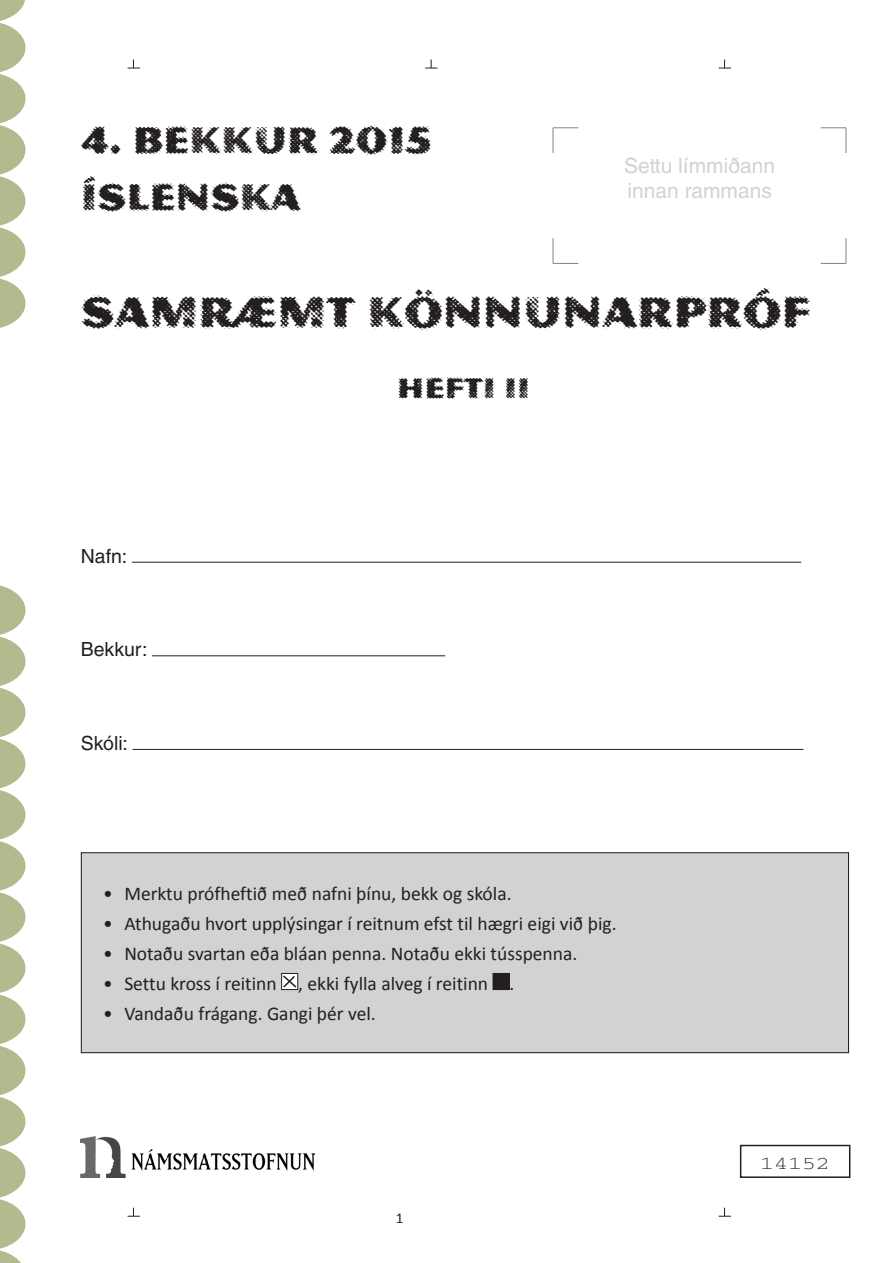
<style>
.page{position:relative;width:893px;height:1263px;background:#fff}
.page>*{position:absolute;margin:0;border:0;box-sizing:border-box;transform-origin:0 0}
.t1{font:45px "Magnesium MVB Std Grime";color:#231f20}
.t2{font:39px "Magnesium MVB Std Grime";color:#231f20}
.t3{font:30px "Magnesium MVB Std Grime";color:#231f20}
.t4{font:21px "Helvetica LT Std";color:#d1d2d4}
.t5{font:19.5px "Calibri";color:#231f20}
.t6{font:19.5px "Helvetica LT Std";color:#231f20}
.t7{font:18px "Courier";color:#231f20;scale:1.3 1}
.t8{font:15px "Calibri";color:#231f20}
</style>
<div class="page">
<svg style="left:128px;top:60px;width:12px;height:9px"></svg>
<svg style="left:425px;top:60px;width:13px;height:9px"></svg>
<svg style="left:719px;top:60px;width:12px;height:9px"></svg>
<svg style="left:128px;top:1208px;width:12px;height:9px"></svg>
<svg style="left:719px;top:1208px;width:12px;height:9px"></svg>
<img style="left:81px;top:1136px;width:234px;height:42px">
<hr style="left:132px;top:562px;width:669px;height:1px;background:#231f20">
<hr style="left:152px;top:655px;width:293px;height:1px;background:#231f20">
<hr style="left:133px;top:749px;width:670px;height:1px;background:#231f20">
<svg style="left:553px;top:128px;width:25px;height:25px"></svg>
<svg style="left:553px;top:238px;width:25px;height:26px"></svg>
<svg style="left:821px;top:238px;width:26px;height:26px"></svg>
<svg style="left:821px;top:128px;width:26px;height:25px"></svg>
<div style="left:81px;top:853px;width:767px;height:200px;background:#d1d2d4"></div>
<div style="left:281px;top:973px;width:17px;height:17px;border:1px solid #231f20"></div>
<svg style="left:281px;top:974px;width:17px;height:15px"></svg>
<div style="left:493px;top:973px;width:16px;height:16px;background:#231f20"></div>
<div style="left:493px;top:973px;width:17px;height:17px;border:1px solid #231f20"></div>
<div style="left:81px;top:852px;width:768px;height:201px;border:1px solid #231f20"></div>
<div style="left:740px;top:1145px;width:110px;height:33px;border:2px solid #231f20"></div>
<svg style="left:0;top:0;width:26px;height:328px"></svg>
<svg style="left:0;top:585px;width:26px;height:678px"></svg>
<p class="t2" style="left:81px;top:116px;width:353px">4. BEKKUR 2015</p>
<p class="t2" style="left:81px;top:174px;width:221px">ÍSLENSKA</p>
<p class="t4" style="left:624px;top:153px;width:152px">Settu límmiðann</p>
<p class="t4" style="left:627px;top:178px;width:146px">innan rammans</p>
<p class="t1" style="left:81px;top:284px;width:731px">SAMRÆMT KÖNNUNARPRÓF</p>
<p class="t6" style="left:81px;top:544px;width:48px">Nafn:</p>
<p class="t6" style="left:81px;top:638px;width:68px">Bekkur:</p>
<p class="t6" style="left:81px;top:732px;width:49px">Skóli:</p>
<p class="t3" style="left:397px;top:370px;width:134px">HEFTI II</p>
<p class="t5" style="left:103px;top:881px;width:410px">• Merktu prófheftið með nafni þínu, bekk og skóla.</p>
<p class="t5" style="left:103px;top:911px;width:515px">• Athugaðu hvort upplýsingar í reitnum efst til hægri eigi við þig.</p>
<p class="t5" style="left:103px;top:941px;width:476px">• Notaðu svartan eða bláan penna. Notaðu ekki tússpenna.</p>
<p class="t5" style="left:103px;top:971px;width:413px">• Settu kross í reitinn , ekki fylla alveg í reitinn .</p>
<p class="t5" style="left:103px;top:1001px;width:274px">• Vandaðu frágang. Gangi þér vel.</p>
<p class="t8" style="left:396px;top:1209px;width:9px">1</p>
<p class="t7" style="left:760px;top:1154px;width:56px">14152</p>
</div>
